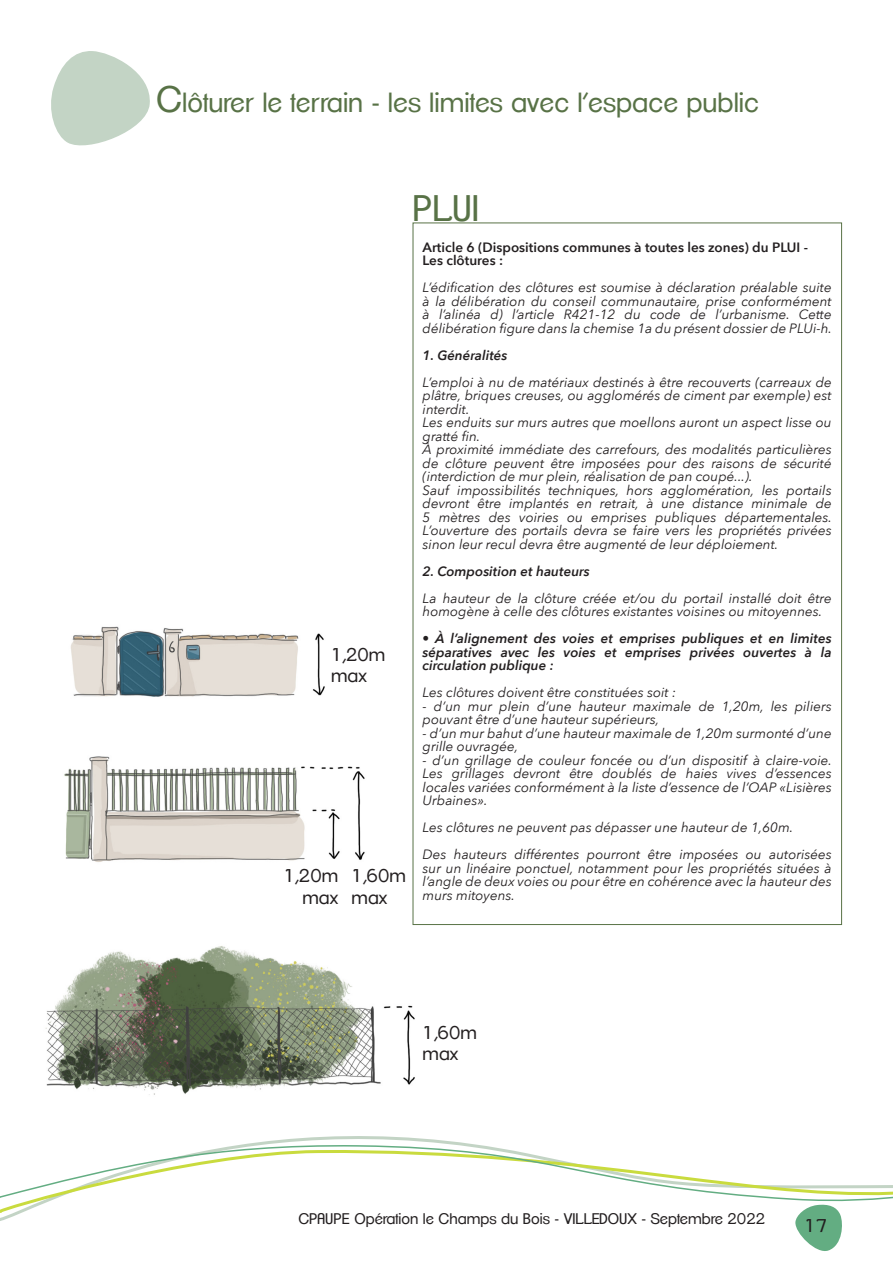
<style>
.page{position:relative;width:893px;height:1263px;background:#fff}
.page>*{position:absolute;margin:0;border:0;box-sizing:border-box;transform-origin:0 0}
.t1{font:36px "Clemente P Dag";color:#587246}
.t2{font:27px "Clemente P Dag";color:#587246}
.t3{font:18px "Clemente P Dag";color:#231f20}
.t4{font:15px "Clemente P Dag";color:#231f20}
.t5{font:italic 13.5px/13.5px "Avenir Next";color:#231f20;text-align:justify}
.t6{font:italic 600 13.5px/13.5px "Avenir Next";color:#231f20;text-align:justify}
.t7{font:600 13.5px "Avenir Next";color:#231f20}
.s1{font-size:36px}
</style>
<div class="page">
<svg style="left:5px;top:1136px;width:888px;height:75px"></svg>
<svg style="left:794px;top:1203px;width:50px;height:48px"></svg>
<svg style="left:0;top:1195px;width:5px;height:26px"></svg>
<img style="left:45px;top:458px;width:370px;height:637px">
<svg style="left:51px;top:51px;width:99px;height:95px"></svg>
<p class="t2" style="left:156px;top:86px;width:604px"><span class="s1">C</span>lôturer le terrain - les limites avec l’espace public</p>
<p class="t3" style="left:331px;top:644px;width:56px">1,20m</p>
<p class="t3" style="left:331px;top:665px;width:37px">max</p>
<p class="t3" style="left:284px;top:865px;width:56px">1,20m</p>
<p class="t3" style="left:302px;top:887px;width:37px">max</p>
<p class="t3" style="left:352px;top:865px;width:56px">1,60m</p>
<p class="t3" style="left:352px;top:887px;width:37px">max</p>
<p class="t1" style="left:413px;top:187px;width:68px">PLUI</p>
<p class="t7" style="left:423px;top:235px;width:387px">Article 6 (Dispositions communes à toutes les zones) du PLUI -</p>
<p class="t7" style="left:423px;top:249px;width:82px">Les clôtures :</p>
<p class="t5" style="left:423px;top:280px;width:411px">L’édification des clôtures est soumise à déclaration préalable suite à la délibération du conseil communautaire, prise conformément à l’alinéa d) l’article R421-12 du code de l’urbanisme. Cette délibération figure dans la chemise 1a du présent dossier de PLUi-h.</p>
<p class="t6" style="left:423px;top:348px;width:86px">1. Généralités</p>
<p class="t5" style="left:423px;top:375px;width:411px">L’emploi à nu de matériaux destinés à être recouverts (carreaux de plâtre, briques creuses, ou agglomérés de ciment par exemple) est interdit.</p>
<p class="t5" style="left:423px;top:415px;width:411px">Les enduits sur murs autres que moellons auront un aspect lisse ou gratté fin.</p>
<p class="t5" style="left:423px;top:442px;width:411px">À proximité immédiate des carrefours, des modalités particulières de clôture peuvent être imposées pour des raisons de sécurité (interdiction de mur plein, réalisation de pan coupé...).</p>
<p class="t5" style="left:423px;top:483px;width:411px">Sauf impossibilités techniques, hors agglomération, les portails devront être implantés en retrait, à une distance minimale de 5 mètres des voiries ou emprises publiques départementales.<br>L’ouverture des portails devra se faire vers les propriétés privées sinon leur recul devra être augmenté de leur déploiement.</p>
<p class="t6" style="left:423px;top:564px;width:169px">2. Composition et hauteurs</p>
<p class="t5" style="left:423px;top:591px;width:411px">La hauteur de la clôture créée et/ou du portail installé doit être homogène à celle des clôtures existantes voisines ou mitoyennes.</p>
<p class="t6" style="left:423px;top:631px;width:411px">• À l’alignement des voies et emprises publiques et en limites séparatives avec les voies et emprises privées ouvertes à la circulation publique :</p>
<p class="t5" style="left:423px;top:685px;width:255px">Les clôtures doivent être constituées soit :</p>
<p class="t5" style="left:423px;top:699px;width:411px">- d’un mur plein d’une hauteur maximale de 1,20m, les piliers pouvant être d’une hauteur supérieurs,</p>
<p class="t5" style="left:423px;top:726px;width:411px">- d’un mur bahut d’une hauteur maximale de 1,20m surmonté d’une grille ouvragée,</p>
<p class="t5" style="left:423px;top:753px;width:411px">- d’un grillage de couleur foncée ou d’un dispositif à claire-voie.<br>Les grillages devront être doublés de haies vives d’essences locales variées conformément à la liste d’essence de l’OAP «Lisières Urbaines».</p>
<p class="t5" style="left:423px;top:820px;width:372px">Les clôtures ne peuvent pas dépasser une hauteur de 1,60m.</p>
<p class="t5" style="left:423px;top:847px;width:411px">Des hauteurs différentes pourront être imposées ou autorisées sur un linéaire ponctuel, notamment pour les propriétés situées à l’angle de deux voies ou pour être en cohérence avec la hauteur des murs mitoyens.</p>
<p class="t3" style="left:423px;top:1022px;width:56px">1,60m</p>
<p class="t3" style="left:423px;top:1043px;width:37px">max</p>
<p class="t4" style="left:298px;top:1210px;width:468px">CPAUPE Opération le Champs du Bois - VILLEDOUX - Septembre 2022</p>
<h3 class="t3" style="left:804px;top:1215px;width:24px">17</h3>
</div>
